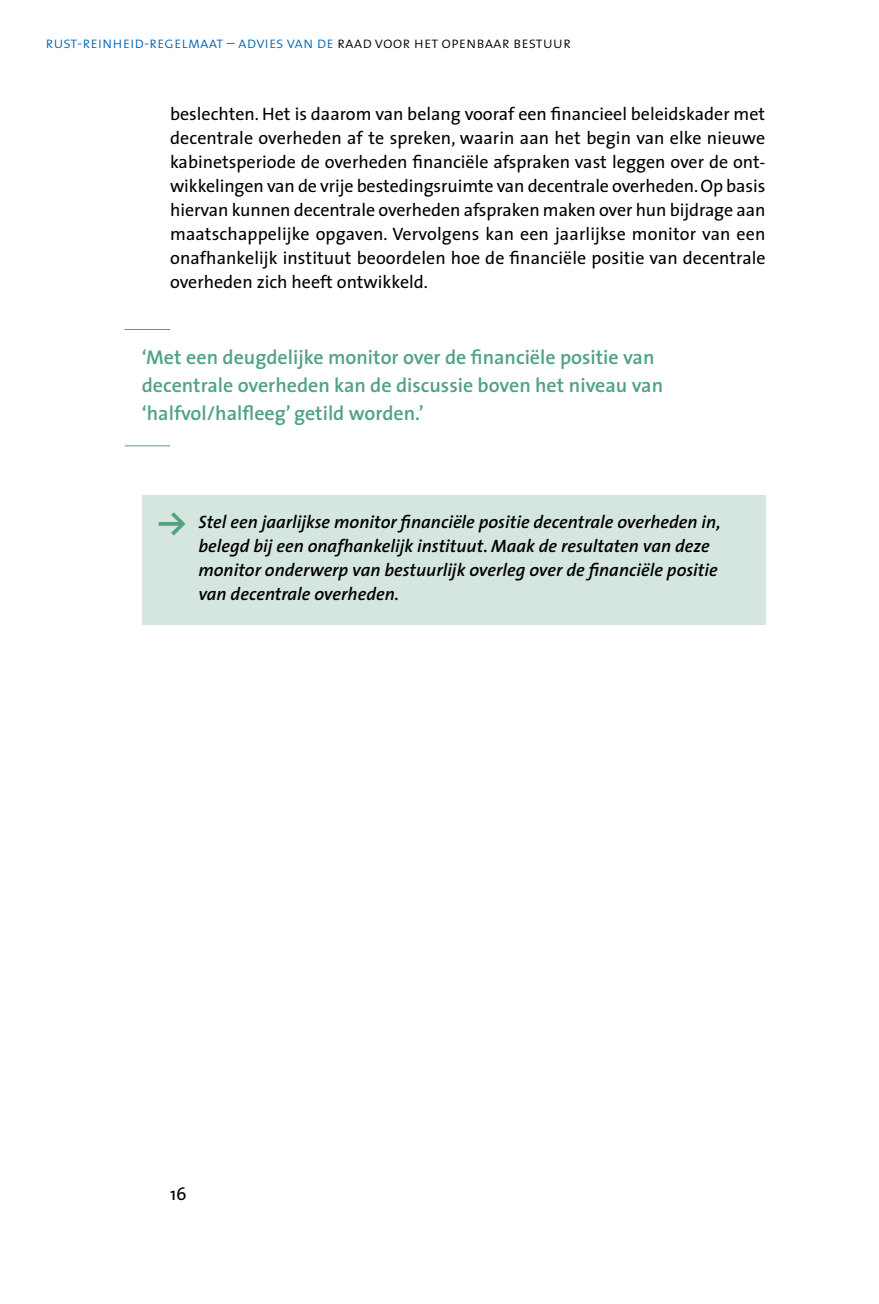
<style>
.page{position:relative;width:879px;height:1304px;background:#fff}
.page>*{position:absolute;margin:0;border:0;box-sizing:border-box;transform-origin:0 0}
.Quote_2{font:600 20px/28px "The Sans";color:#51a283}
.P4_Broodtekst-TheSan{font:18px/24px "The Sans";color:#000;text-align:justify}
.quote{font:italic 600 18px/24px "The Sans";color:#000}
.t1{font:16px "The Sans Light Caps";color:#0066b3}
.s1{color:#000}
.s2{font-family:"The Sans Extra Bold Expert";font-weight:400;font-style:normal;font-size:28px;color:#51a283}
</style>
<div class="page">
<div style="left:142px;top:495px;width:623px;height:129px;background:#d4e6dd"></div>
<hr style="left:125px;top:329px;width:45px;height:1px;background:#51a283">
<hr style="left:125px;top:445px;width:45px;height:1px;background:#51a283">
<p class="t1" style="left:45px;top:32px;width:527px">rust-reinheid-regelmaat – advies van de <span class="s1">raad voor het openbaar bestuur</span></p>
<p class="P4_Broodtekst-TheSan" style="left:170px;top:102px;width:597px">beslechten. Het is daarom van belang vooraf een financieel beleidskader met decentrale overheden af te spreken, waarin aan het begin van elke nieuwe kabinetsperiode de overheden financiële afspraken vast leggen over de ont&shy;wikkelingen van de vrije bestedingsruimte van decentrale overheden. Op basis hiervan kunnen decentrale overheden afspraken maken over hun bijdrage aan maatschappelijke opgaven. Vervolgens kan een jaarlijkse monitor van een onafhankelijk instituut beoordelen hoe de financiële positie van decentrale overheden zich heeft ontwikkeld.</p>
<p class="Quote_2" style="left:142px;top:343px;width:523px">‘Met een deugdelijke monitor over de financiële positie van decentrale overheden kan de discussie boven het niveau van ‘halfvol/halfleeg’ getild worden.’</p>
<p class="quote" style="left:198px;top:510px;width:524px;text-indent:-40px"><span class="s2">Y</span> Stel een jaarlijkse monitor financiële positie decentrale overheden in, belegd bij een onafhankelijk instituut. Maak de resultaten van deze monitor onderwerp van bestuurlijk overleg over de financiële positie van decentrale overheden.</p>
<p class="P4_Broodtekst-TheSan" style="left:170px;top:1182px;width:18px">16</p>
</div>
